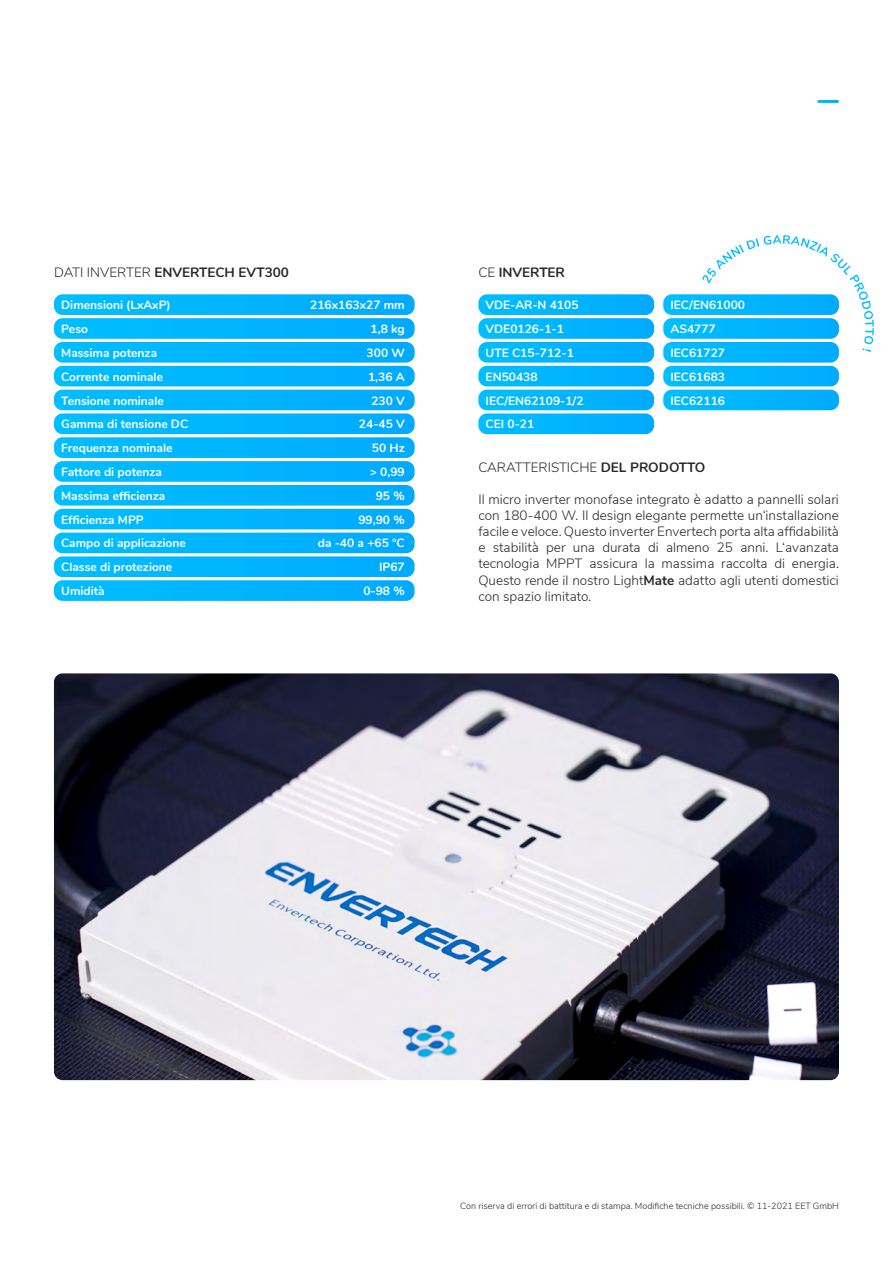
<style>
.page{position:relative;width:893px;height:1263px;background:#fff}
.page>*{position:absolute;margin:0;border:0;box-sizing:border-box;transform-origin:0 0}
.t1{font:300 13.5px/16.2px "Nunito Sans";color:#282827;text-align:justify}
.t2{font:700 13.5px "Nunito";color:#282827}
.t3{font:300 13.5px "Nunito";color:#282827}
.t4{font:700 12px/23.9px "Nunito";color:#fff}
.t5{font:300 9px "Nunito Sans";color:#282827}
.s1{font-weight:300}
.s2{font-weight:700}
</style>
<div class="page">
<svg style="left:54px;top:294px;width:361px;height:307px;background:#22beff"></svg>
<img style="left:54px;top:673px;width:785px;height:407px">
<svg style="left:478px;top:294px;width:176px;height:140px;background:#22beff"></svg>
<svg style="left:663px;top:294px;width:176px;height:116px;background:#21bdff"></svg>
<p class="t2" style="left:54px;top:262px;width:237px"><span class="s1">DATI INVERTER</span> ENVERTECH EVT300</p>
<p class="t2" style="left:478px;top:262px;width:88px"><span class="s1">CE</span> INVERTER</p>
<p class="t4" style="left:670px;top:292px;width:76px">IEC/EN61000<br>AS4777</p>
<p class="t4" style="left:670px;top:364px;width:56px">IEC61683</p>
<p class="t4" style="left:61px;top:292px;width:111px">Dimensioni (LxAxP)</p>
<p class="t4" style="left:310px;top:292px;width:96px">216x163x27 mm</p>
<p class="t4" style="left:486px;top:292px;width:94px">VDE-AR-N 4105</p>
<p class="t4" style="left:486px;top:340px;width:90px">UTE C15-712-1</p>
<p class="t4" style="left:486px;top:388px;width:99px">IEC/EN62109-1/2</p>
<p class="t4" style="left:61px;top:316px;width:28px">Peso</p>
<p class="t4" style="left:371px;top:316px;width:36px">1,8 kg</p>
<p class="t4" style="left:61px;top:340px;width:97px">Massima potenza</p>
<p class="t4" style="left:367px;top:340px;width:40px">300 W</p>
<p class="t4" style="left:486px;top:316px;width:80px">VDE0126-1-1</p>
<p class="t4" style="left:486px;top:364px;width:54px">EN50438</p>
<p class="t4" style="left:670px;top:340px;width:56px">IEC61727</p>
<p class="t4" style="left:670px;top:388px;width:56px">IEC62116</p>
<p class="t4" style="left:61px;top:364px;width:103px">Corrente nominale</p>
<p class="t4" style="left:368px;top:364px;width:38px">1,36 A</p>
<p class="t4" style="left:61px;top:388px;width:104px">Tensione nominale</p>
<p class="t4" style="left:371px;top:388px;width:35px">230 V</p>
<p class="t4" style="left:61px;top:412px;width:128px">Gamma di tensione DC</p>
<p class="t4" style="left:359px;top:412px;width:47px">24-45 V</p>
<p class="t4" style="left:61px;top:435px;width:113px">Frequenza nominale</p>
<p class="t4" style="left:372px;top:435px;width:34px">50 Hz</p>
<p class="t4" style="left:61px;top:459px;width:102px">Fattore di potenza</p>
<p class="t4" style="left:370px;top:459px;width:37px">&gt; 0,99</p>
<p class="t3" style="left:478px;top:458px;width:229px">CARATTERISTICHE <span class="s2">DEL PRODOTTO</span></p>
<p class="t4" style="left:486px;top:412px;width:50px">CEI 0-21</p>
<p class="t4" style="left:61px;top:483px;width:106px">Massima efficienza</p>
<p class="t4" style="left:376px;top:483px;width:30px">95 %</p>
<p class="t4" style="left:61px;top:531px;width:126px">Campo di applicazione</p>
<p class="t4" style="left:318px;top:531px;width:88px">da -40 a +65 °C</p>
<p class="t4" style="left:61px;top:507px;width:84px">Efficienza MPP</p>
<p class="t4" style="left:358px;top:507px;width:48px">99,90 %</p>
<p class="t4" style="left:61px;top:554px;width:113px">Classe di protezione</p>
<p class="t4" style="left:379px;top:554px;width:27px">IP67</p>
<p class="t4" style="left:61px;top:578px;width:45px">Umidità</p>
<p class="t4" style="left:363px;top:578px;width:43px">0-98 %</p>
<p class="t1" style="left:478px;top:490px;width:362px">Il micro inverter monofase integrato è adatto a pannelli solari con 180-400 W. Il design elegante permette un‘installazione facile e veloce. Questo inverter Envertech porta alta affidabilità e stabilità per una durata di almeno 25 anni. L‘avanzata tecnologia MPPT assicura la massima raccolta di energia.<br>Questo rende il nostro Light<span class="s2">Mate</span> adatto agli utenti domestici con spazio limitato.</p>
<p class="t5" style="left:460px;top:1199px;width:380px">Con riserva di errori di battitura e di stampa. Modifiche tecniche possibili. © 11-2021 EET GmbH</p>
</div>
